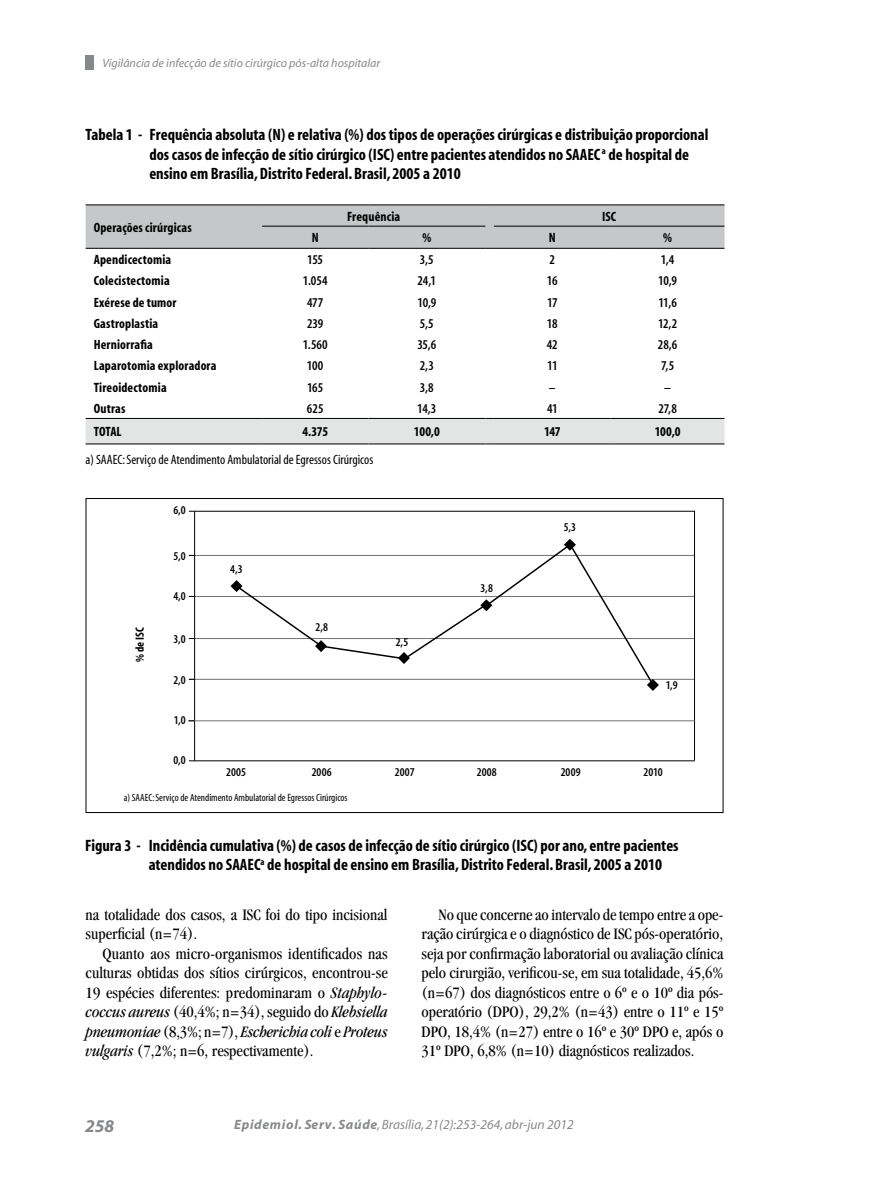
<style>
.page{position:relative;width:893px;height:1191px;background:#fff}
.page>*{position:absolute;margin:0;border:0;box-sizing:border-box;transform-origin:0 0}
.t1{font:italic 700 18px "Myriad";color:#87888a}
.t2{font:condensed 16.5px/19.5px "Garamond";color:#000;text-align:justify}
.t3{font:700 condensed 16.5px/19.5px "Myriad";color:#000}
.t4{font:700 condensed 13.5px "Myriad";letter-spacing:.01em;color:#000}
.t5{font:600 condensed 13.5px "Myriad";letter-spacing:-.015em;color:#000}
.t6{font:condensed 13.5px "Myriad";color:#000}
.t7{font:italic 13.5px "Myriad";color:#87888a}
.t8{font:600 condensed 12px "Myriad";color:#000}
.t9{font:italic 12px "Myriad";color:#87888a}
.t10{font:700 condensed 12px "Myriad";color:#000}
.t11{font:condensed 10.5px "Myriad";color:#000}
.s1{font-style:italic}
.s2{font-weight:700}
</style>
<div class="page">
<div style="left:86px;top:55px;width:8px;height:15px;background:#87888a"></div>
<svg style="left:86px;top:204px;width:638px;height:45px;background:#bbbcbd"></svg>
<hr style="left:494px;top:248px;width:117px;height:1px;background:#000">
<hr style="left:611px;top:248px;width:113px;height:1px;background:#000">
<div style="left:86px;top:418px;width:638px;height:26px;background:#e3e4e4"></div>
<hr style="left:494px;top:443px;width:117px;height:1px;background:#000">
<hr style="left:611px;top:443px;width:113px;height:1px;background:#000">
<hr style="left:189px;top:511px;width:506px;height:1px;background:#000">
<hr style="left:189px;top:760px;width:506px;height:1px;background:#000">
<hr style="left:189px;top:555px;width:506px;height:1px;background:#707172">
<hr style="left:189px;top:638px;width:506px;height:1px;background:#707172">
<hr style="left:189px;top:596px;width:506px;height:1px;background:#707172">
<hr style="left:189px;top:679px;width:506px;height:1px;background:#707172">
<svg style="left:231px;top:539px;width:428px;height:152px"></svg>
<hr style="left:194px;top:511px;width:1px;height:250px;background:#000">
<hr style="left:694px;top:511px;width:1px;height:249px;background:#000">
<hr style="left:188px;top:720px;width:506px;height:1px;background:#707172">
<p class="t9" style="left:102px;top:57px;width:279px">Vigilância de infecção de sítio cirúrgico pós-alta hospitalar</p>
<p class="t3" style="left:149px;top:125px;width:560px;text-indent:-64px">Tabela 1 - Frequência absoluta (N) e relativa (%) dos tipos de operações cirúrgicas e distribuição proporcional dos casos de infecção de sítio cirúrgico (ISC) entre pacientes atendidos no SAAEC <sup>a</sup> de hospital de ensino em Brasília, Distrito Federal. Brasil, 2005 a 2010</p>
<p class="t4" style="left:94px;top:220px;width:100px">Operações cirúrgicas</p>
<p class="t4" style="left:347px;top:209px;width:55px">Frequência</p>
<p class="t4" style="left:602px;top:209px;width:16px">ISC</p>
<p class="t4" style="left:312px;top:231px;width:8px">N</p>
<p class="t4" style="left:422px;top:231px;width:10px">%</p>
<p class="t4" style="left:549px;top:231px;width:8px">N</p>
<p class="t4" style="left:663px;top:231px;width:10px">%</p>
<p class="t4" style="left:94px;top:253px;width:79px">Apendicectomia</p>
<p class="t5" style="left:307px;top:253px;width:17px">155</p>
<p class="t5" style="left:420px;top:253px;width:15px">3,5</p>
<p class="t5" style="left:550px;top:253px;width:7px">2</p>
<p class="t5" style="left:661px;top:253px;width:15px">1,4</p>
<p class="t4" style="left:94px;top:274px;width:78px">Colecistectomia</p>
<p class="t5" style="left:303px;top:274px;width:26px">1.054</p>
<p class="t5" style="left:418px;top:274px;width:20px">24,1</p>
<p class="t5" style="left:547px;top:274px;width:12px">16</p>
<p class="t5" style="left:658px;top:274px;width:20px">10,9</p>
<p class="t4" style="left:94px;top:295px;width:84px">Exérese de tumor</p>
<p class="t5" style="left:307px;top:295px;width:18px">477</p>
<p class="t5" style="left:417px;top:295px;width:20px">10,9</p>
<p class="t5" style="left:547px;top:295px;width:12px">17</p>
<p class="t5" style="left:658px;top:295px;width:20px">11,6</p>
<p class="t4" style="left:94px;top:316px;width:66px">Gastroplastia</p>
<p class="t5" style="left:307px;top:316px;width:18px">239</p>
<p class="t5" style="left:420px;top:316px;width:15px">5,5</p>
<p class="t5" style="left:547px;top:316px;width:12px">18</p>
<p class="t5" style="left:658px;top:316px;width:21px">12,2</p>
<p class="t4" style="left:94px;top:338px;width:61px">Herniorrafia</p>
<p class="t5" style="left:303px;top:338px;width:27px">1.560</p>
<p class="t5" style="left:417px;top:338px;width:20px">35,6</p>
<p class="t5" style="left:547px;top:338px;width:12px">42</p>
<p class="t5" style="left:658px;top:338px;width:21px">28,6</p>
<p class="t4" style="left:94px;top:359px;width:124px">Laparotomia exploradora</p>
<p class="t5" style="left:307px;top:359px;width:18px">100</p>
<p class="t5" style="left:420px;top:359px;width:16px">2,3</p>
<p class="t5" style="left:547px;top:359px;width:12px">11</p>
<p class="t5" style="left:661px;top:359px;width:15px">7,5</p>
<p class="t4" style="left:94px;top:380px;width:74px">Tireoidectomia</p>
<p class="t5" style="left:307px;top:380px;width:18px">165</p>
<p class="t5" style="left:420px;top:380px;width:15px">3,8</p>
<p class="t5" style="left:549px;top:380px;width:8px">–</p>
<p class="t5" style="left:664px;top:380px;width:8px">–</p>
<p class="t4" style="left:94px;top:401px;width:33px">Outras</p>
<p class="t5" style="left:307px;top:401px;width:18px">625</p>
<p class="t5" style="left:417px;top:401px;width:21px">14,3</p>
<p class="t5" style="left:547px;top:401px;width:12px">41</p>
<p class="t5" style="left:658px;top:401px;width:20px">27,8</p>
<p class="t4" style="left:94px;top:425px;width:30px">TOTAL</p>
<p class="t4" style="left:302px;top:425px;width:27px">4.375</p>
<p class="t4" style="left:414px;top:425px;width:27px">100,0</p>
<p class="t4" style="left:544px;top:425px;width:18px">147</p>
<p class="t4" style="left:655px;top:425px;width:27px">100,0</p>
<p class="t6" style="left:86px;top:452px;width:289px">a) SAAEC: Serviço de Atendimento Ambulatorial de Egressos Cirúrgicos</p>
<p class="t10" style="left:134px;top:662px;width:36px;rotate:-90deg">% de ISC</p>
<p class="t8" style="left:173px;top:504px;width:14px">6,0</p>
<p class="t8" style="left:174px;top:550px;width:14px">5,0</p>
<p class="t8" style="left:173px;top:590px;width:14px">4,0</p>
<p class="t8" style="left:174px;top:633px;width:14px">3,0</p>
<p class="t8" style="left:173px;top:673px;width:14px">2,0</p>
<p class="t8" style="left:174px;top:713px;width:14px">1,0</p>
<p class="t8" style="left:173px;top:753px;width:14px">0,0</p>
<p class="t8" style="left:230px;top:563px;width:14px">4,3</p>
<p class="t8" style="left:316px;top:621px;width:14px">2,8</p>
<p class="t8" style="left:396px;top:635px;width:14px">2,5</p>
<p class="t8" style="left:480px;top:582px;width:14px">3,8</p>
<p class="t8" style="left:564px;top:521px;width:14px">5,3</p>
<p class="t8" style="left:666px;top:679px;width:13px">1,9</p>
<p class="t8" style="left:226px;top:765px;width:21px">2005</p>
<p class="t8" style="left:312px;top:765px;width:22px">2006</p>
<p class="t8" style="left:395px;top:765px;width:21px">2007</p>
<p class="t8" style="left:477px;top:765px;width:21px">2008</p>
<p class="t8" style="left:561px;top:765px;width:22px">2009</p>
<p class="t8" style="left:643px;top:765px;width:21px">2010</p>
<p class="t11" style="left:124px;top:792px;width:225px">a) SAAEC: Serviço de Atendimento Ambulatorial de Egressos Cirúrgicos</p>
<p class="t3" style="left:149px;top:836px;width:531px;text-indent:-64px">Figura 3 - Incidência cumulativa (%) de casos de infecção de sítio cirúrgico (ISC) por ano, entre pacientes atendidos no SAAEC<sup>a</sup> de hospital de ensino em Brasília, Distrito Federal. Brasil, 2005 a 2010</p>
<p class="t2" style="left:86px;top:904px;width:303px">na totalidade dos casos, a ISC foi do tipo incisional superficial (n=74).</p>
<p class="t2" style="left:86px;top:943px;width:304px;text-indent:17px">Quanto aos micro-organismos identificados nas culturas obtidas dos sítios cirúrgicos, encontrou-se 19 espécies diferentes: predominaram o <span class="s1">Staphylo&shy;coccus aureus</span> (40,4%; n=34), seguido do <span class="s1">Klebsiella pneumoniae</span> (8,3%; n=7), <span class="s1">Escherichia coli</span> e <span class="s1">Proteus vulgaris</span> (7,2%; n=6, respectivamente).</p>
<p class="t2" style="left:422px;top:904px;width:303px;text-indent:17px">No que concerne ao intervalo de tempo entre a ope&shy;ração cirúrgica e o diagnóstico de ISC pós-operatório, seja por confirmação laboratorial ou avaliação clínica pelo cirurgião, verificou-se, em sua totalidade, 45,6% (n=67) dos diagnósticos entre o 6º e o 10º dia pós&shy;operatório (DPO), 29,2% (n=43) entre o 11º e 15º DPO, 18,4% (n=27) entre o 16º e 30º DPO e, após o 31º DPO, 6,8% (n=10) diagnósticos realizados.</p>
<p class="t1" style="left:85px;top:1116px;width:31px">258</p>
<p class="t7" style="left:234px;top:1117px;width:341px"><span class="s2">Epidemiol. Serv. Saúde</span>, Brasília, 21(2):253-264, abr-jun 2012</p>
</div>
